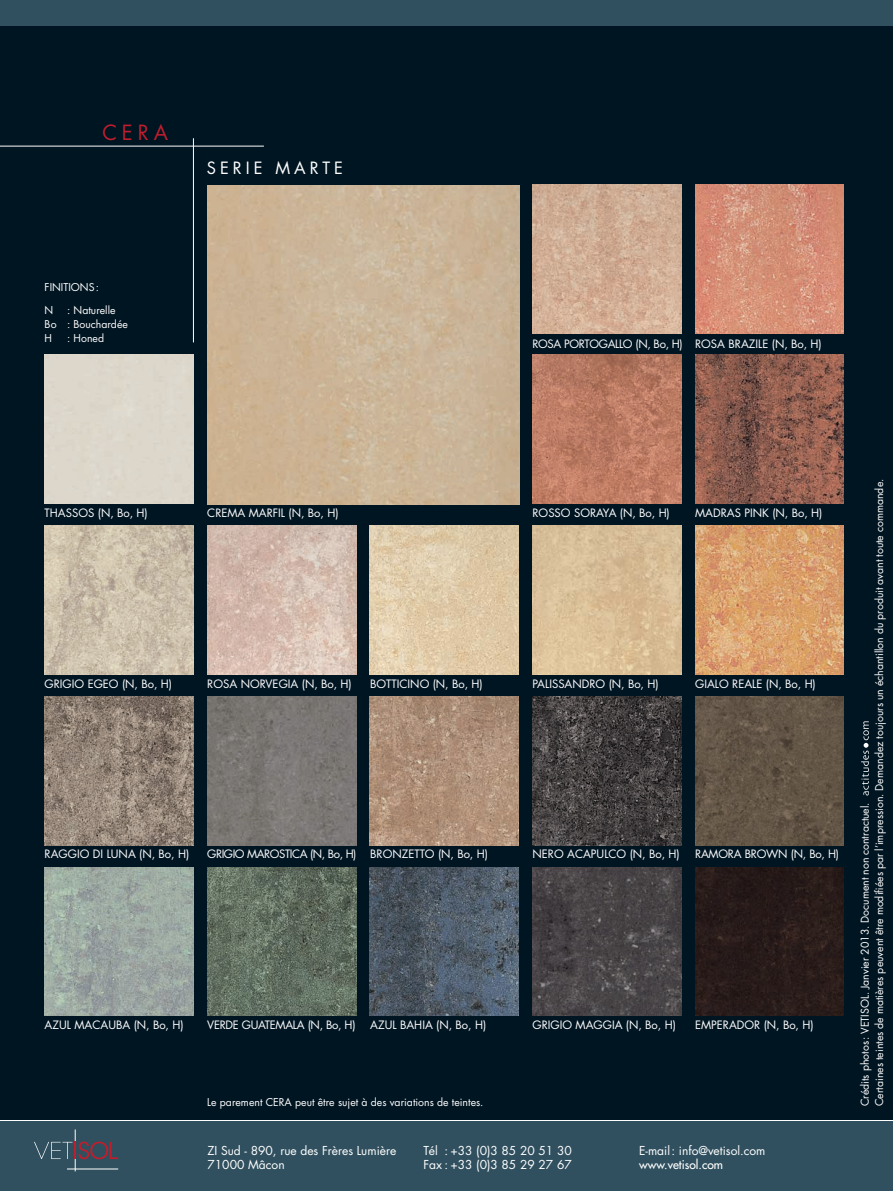
<style>
.page{position:relative;width:893px;height:1191px;background:#fff}
.page>*{position:absolute;margin:0;border:0;box-sizing:border-box;transform-origin:0 0}
.t1{font:20.4px "Futura";color:#bf1e2d}
.t2{font:16.5px "Futura";color:#fff}
.t3{font:12px/14.4px "Futura";color:#fff}
.t4{font:12px "Futura";color:#fff}
.t5{font:11.25px "Futura";color:#fff}
.t6{font:10.5px/14.2px "Futura";color:#fff}
</style>
<div class="page">
<div style="left:0;top:0;width:893px;height:61px;background:#30505f"></div>
<div style="left:0;top:26px;width:893px;height:1093px;background:#001522"></div>
<div style="left:0;top:1121px;width:893px;height:70px;background:#30505f"></div>
<hr style="left:75px;top:1129px;width:1px;height:42px;background:#fff">
<svg style="left:34px;top:1141px;width:84px;height:18px"></svg>
<hr style="left:67px;top:1168px;width:51px;height:1px;background:#fff">
<hr style="left:0;top:146px;width:264px;height:1px;background:#fff">
<hr style="left:193px;top:138px;width:1px;height:204px;background:#fff">
<img style="left:207px;top:185px;width:313px;height:319px">
<img style="left:207px;top:696px;width:149px;height:149px">
<img style="left:45px;top:696px;width:148px;height:149px">
<img style="left:695px;top:526px;width:149px;height:148px">
<img style="left:695px;top:867px;width:149px;height:149px">
<img style="left:370px;top:526px;width:149px;height:148px">
<img style="left:370px;top:867px;width:149px;height:149px">
<img style="left:370px;top:696px;width:149px;height:149px">
<img style="left:207px;top:526px;width:149px;height:148px">
<img style="left:45px;top:526px;width:148px;height:148px">
<img style="left:207px;top:867px;width:149px;height:149px">
<img style="left:45px;top:867px;width:148px;height:149px">
<img style="left:695px;top:355px;width:149px;height:149px">
<img style="left:695px;top:696px;width:149px;height:149px">
<div style="left:45px;top:355px;width:148px;height:149px;background:#dcd6cb"></div>
<img style="left:532px;top:355px;width:149px;height:149px">
<img style="left:532px;top:696px;width:149px;height:149px">
<img style="left:532px;top:185px;width:149px;height:148px">
<img style="left:532px;top:526px;width:149px;height:148px">
<img style="left:532px;top:867px;width:149px;height:149px">
<img style="left:695px;top:185px;width:149px;height:148px">
<svg style="left:861px;top:721px;width:8px;height:74px"></svg>
<h1 class="t1" style="left:102px;top:120px;width:18px">CERA</h1>
<h2 class="t2" style="left:207px;top:158px;width:12px">SERIE</h2>
<h2 class="t2" style="left:276px;top:158px;width:66px">m artE</h2>
<p class="t6" style="left:45px;top:280px;width:22px">FINITIO</p>
<p class="t6" style="left:80px;top:280px;width:21px">NS :</p>
<p class="t6" style="left:45px;top:303px;width:10px">N</p>
<p class="t6" style="left:45px;top:303px;width:85px;text-indent:23px">: Naturelle<br>Bo : Bouchardée<br>H</p>
<p class="t6" style="left:67px;top:331px;width:38px">: Honed</p>
<p class="t5" style="left:532px;top:336px;width:9px">ROSA</p>
<p class="t5" style="left:564px;top:336px;width:8px">PORTO</p>
<p class="t5" style="left:599px;top:336px;width:17px">GALLO</p>
<p class="t5" style="left:635px;top:336px;width:49px">(N, Bo, H)</p>
<p class="t5" style="left:695px;top:336px;width:9px">ROSA</p>
<p class="t5" style="left:729px;top:336px;width:95px">BRAZILE (N, Bo, H)</p>
<p class="t5" style="left:45px;top:506px;width:22px">THASSOS</p>
<p class="t5" style="left:98px;top:506px;width:51px">(N, Bo, H)</p>
<p class="t5" style="left:207px;top:506px;width:58px">CRE MA MARFIL</p>
<p class="t5" style="left:289px;top:506px;width:51px">(N, Bo, H)</p>
<p class="t5" style="left:532px;top:506px;width:9px">ROSSO</p>
<p class="t5" style="left:574px;top:506px;width:9px">SORA</p>
<p class="t5" style="left:603px;top:506px;width:68px">YA (N, Bo, H)</p>
<p class="t5" style="left:695px;top:506px;width:19px">MADRAS</p>
<p class="t5" style="left:744px;top:506px;width:79px">PI NK (N, Bo, H)</p>
<p class="t5" style="left:45px;top:676px;width:129px">GRIGIO EGEO (N, Bo, H)</p>
<p class="t5" style="left:207px;top:676px;width:9px">ROSA</p>
<p class="t5" style="left:241px;top:676px;width:113px">NORVEGIA (N, Bo, H)</p>
<p class="t5" style="left:370px;top:676px;width:13px">BOTTICI</p>
<p class="t5" style="left:410px;top:676px;width:74px">NO (N, Bo, H)</p>
<p class="t5" style="left:532px;top:676px;width:7px">PALISSA</p>
<p class="t5" style="left:572px;top:676px;width:18px">NDRO</p>
<p class="t5" style="left:609px;top:676px;width:51px">(N, Bo, H)</p>
<p class="t5" style="left:695px;top:676px;width:17px">GIALO</p>
<p class="t5" style="left:732px;top:676px;width:7px">REALE</p>
<p class="t5" style="left:766px;top:676px;width:51px">(N, Bo, H)</p>
<p class="t5" style="left:45px;top:847px;width:146px">RAGGIO DI LU NA (N, Bo, H)</p>
<p class="t5" style="left:207px;top:847px;width:57px">GRIGIO MAROSTICA</p>
<p class="t5" style="left:310px;top:847px;width:48px">(N, Bo, H)</p>
<p class="t5" style="left:370px;top:847px;width:46px">BRONZETTO</p>
<p class="t5" style="left:438px;top:847px;width:51px">(N, Bo, H)</p>
<p class="t5" style="left:532px;top:847px;width:18px">NERO</p>
<p class="t5" style="left:567px;top:847px;width:9px">ACAPULCO</p>
<p class="t5" style="left:630px;top:847px;width:51px">(N, Bo, H)</p>
<p class="t5" style="left:695px;top:847px;width:32px">RAMORA</p>
<p class="t5" style="left:745px;top:847px;width:96px">BROWN (N, Bo, H)</p>
<p class="t5" style="left:45px;top:1017px;width:49px">AZUL MACAU</p>
<p class="t5" style="left:116px;top:1017px;width:69px">BA (N, Bo, H)</p>
<p class="t5" style="left:207px;top:1017px;width:14px">VERDE</p>
<p class="t5" style="left:242px;top:1017px;width:16px">GUATE</p>
<p class="t5" style="left:276px;top:1017px;width:18px">MALA</p>
<p class="t5" style="left:308px;top:1017px;width:49px">(N, Bo, H)</p>
<p class="t5" style="left:370px;top:1017px;width:118px">AZUL BAHIA (N, Bo, H)</p>
<p class="t6" style="left:207px;top:1095px;width:66px">Le parement CERA</p>
<p class="t6" style="left:295px;top:1095px;width:190px">peut être sujet à des variations de teintes.</p>
<p class="t5" style="left:532px;top:1017px;width:145px">GRIGIO MAGGIA (N, Bo, H)</p>
<p class="t5" style="left:695px;top:1017px;width:24px">EMPERADOR</p>
<p class="t5" style="left:764px;top:1017px;width:51px">(N, Bo, H)</p>
<p class="t3" style="left:208px;top:1143px;width:190px">ZI Sud - 890, rue des Frères Lumière<br>71000 Mâcon</p>
<p class="t3" style="left:423px;top:1143px;width:150px">Tél : +33 (0)3 85 20 51 30<br>Fax : +33 (0)3 85 29 27 67</p>
<p class="t3" style="left:639px;top:1143px;width:128px">E-mail: info@vetisol.com</p>
<p class="t4" style="left:639px;top:1157px;width:85px">www.vetisol.com</p>
<p class="t6" style="left:858px;top:1106px;width:629px;rotate:-90deg">Crédits photos: VETISOL. Janvier 2013. Document non contractuel.<br>Certaines teintes de matières peuvent être modifiées par l’impression. Demandez toujours un échantillon du produit avant toute commande.</p>
</div>
